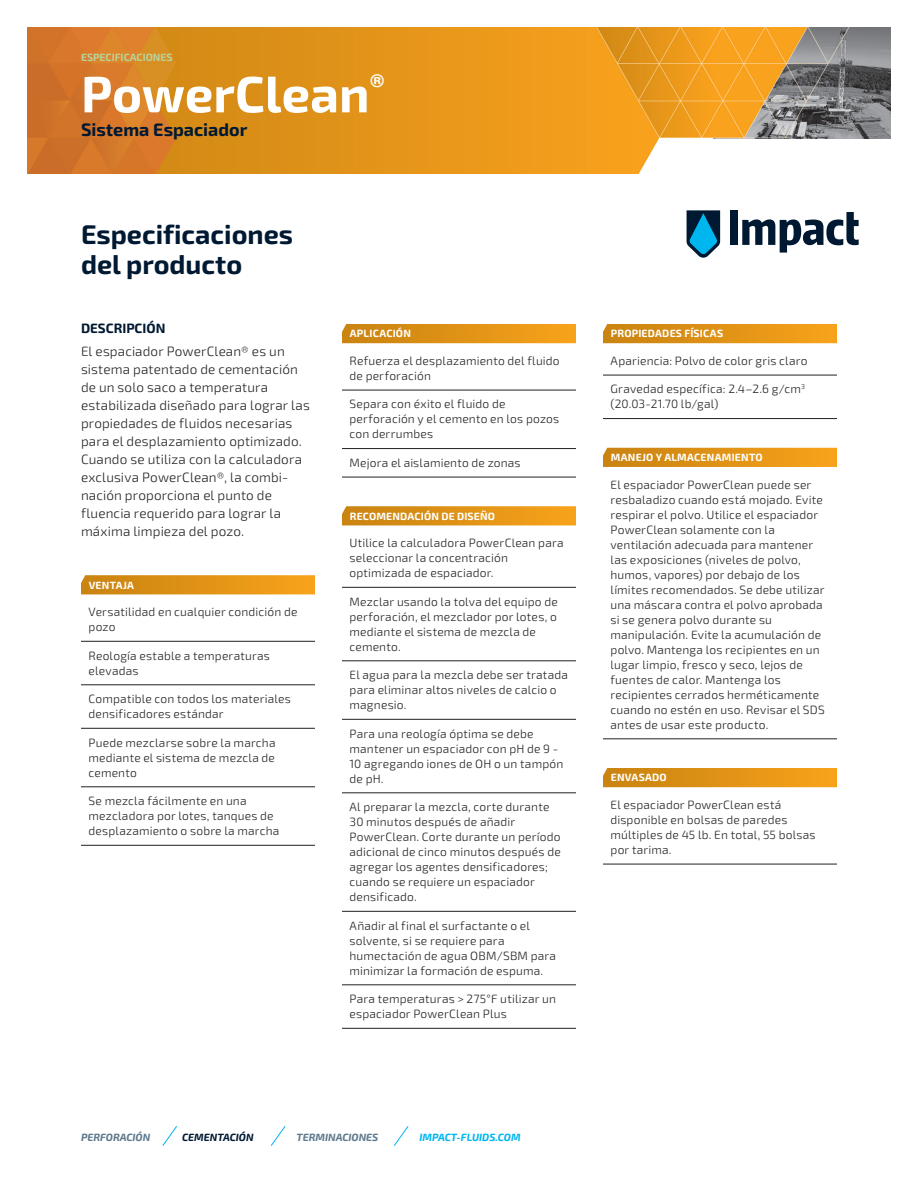
<style>
.page{position:relative;width:918px;height:1188px;background:#fff}
.page>*{position:absolute;margin:0;border:0;box-sizing:border-box;transform-origin:0 0}
.Product_Name{font:700 51px "Exo 2";color:#fff}
.Copy_-_Head{font:700 27px "Exo 2";color:#001932}
.Product_Description{font:700 18px "Exo 2";color:#001932}
.Copy{font:300 13.5px/18px "Exo 2";letter-spacing:.01em;color:#231f20}
.Copy_-_Subhead{font:700 13.5px "Exo 2";color:#001932}
.Copy_-_Underline{font:300 12px/15px "Exo 2";letter-spacing:.015em;color:#231f20}
.Specification_Head{font:700 10.5px "Exo 2";letter-spacing:.02em;color:#fff}
.t1{font:italic 700 10.5px "Exo 2";color:#5e798e}
.t2{font:italic 700 10.5px "Exo 2";color:#00b6ef}
.CH-Spec_Green{font:700 10.5px "Exo 2";color:#b9d197}
.t3{font:italic 700 10.5px "Exo 2";color:#001932}
</style>
<div class="page">
<img style="left:850px;top:27px;width:40px;height:111px">
<img style="left:28px;top:27px;width:822px;height:147px">
<svg style="left:162px;top:1126px;width:15px;height:20px"></svg>
<svg style="left:271px;top:1126px;width:15px;height:20px"></svg>
<svg style="left:394px;top:1126px;width:15px;height:20px"></svg>
<div style="left:730px;top:211px;width:8px;height:34px;background:#001932"></div>
<svg style="left:742px;top:212px;width:117px;height:41px"></svg>
<svg style="left:686px;top:210px;width:34px;height:48px;background:#257597"></svg>
<hr style="left:81px;top:641px;width:234px;height:1px;background:#231f20">
<hr style="left:81px;top:684px;width:234px;height:1px;background:#231f20">
<hr style="left:81px;top:728px;width:234px;height:1px;background:#231f20">
<hr style="left:81px;top:786px;width:234px;height:1px;background:#231f20">
<hr style="left:81px;top:845px;width:234px;height:1px;background:#231f20">
<svg style="left:81px;top:575px;width:234px;height:19px;background:#e09419"></svg>
<hr style="left:342px;top:390px;width:234px;height:1px;background:#231f20">
<hr style="left:342px;top:448px;width:234px;height:1px;background:#231f20">
<hr style="left:342px;top:477px;width:234px;height:1px;background:#231f20">
<hr style="left:342px;top:587px;width:234px;height:1px;background:#231f20">
<hr style="left:342px;top:660px;width:234px;height:1px;background:#231f20">
<hr style="left:342px;top:719px;width:234px;height:1px;background:#231f20">
<hr style="left:342px;top:792px;width:234px;height:1px;background:#231f20">
<hr style="left:342px;top:911px;width:234px;height:1px;background:#231f20">
<hr style="left:342px;top:984px;width:234px;height:1px;background:#231f20">
<hr style="left:342px;top:1028px;width:234px;height:1px;background:#231f20">
<svg style="left:342px;top:324px;width:234px;height:19px;background:#e09316"></svg>
<svg style="left:342px;top:506px;width:234px;height:19px;background:#e09419"></svg>
<hr style="left:603px;top:375px;width:234px;height:1px;background:#231f20">
<hr style="left:603px;top:418px;width:234px;height:1px;background:#231f20">
<hr style="left:603px;top:738px;width:234px;height:1px;background:#231f20">
<hr style="left:603px;top:864px;width:234px;height:1px;background:#231f20">
<svg style="left:603px;top:324px;width:234px;height:19px;background:#e09316"></svg>
<svg style="left:603px;top:448px;width:234px;height:19px;background:#e09317"></svg>
<svg style="left:603px;top:768px;width:234px;height:19px;background:#e09316"></svg>
<p class="CH-Spec_Green" style="left:81px;top:51px;width:93px">ESPECIFICACIONES</p>
<p class="Product_Name" style="left:81px;top:64px;width:306px">PowerClean<sup>®</sup></p>
<p class="Product_Description" style="left:81px;top:119px;width:168px">Sistema Espaciador</p>
<p class="Copy_-_Head" style="left:81px;top:218px;width:214px">Especificaciones</p>
<p class="Copy_-_Head" style="left:81px;top:248px;width:163px">del producto</p>
<p class="Copy_-_Subhead" style="left:81px;top:321px;width:86px">DESCRIPCIÓN</p>
<p class="Copy" style="left:81px;top:343px;width:230px">El espaciador PowerClean® es un sistema patentado de cementación de un solo saco a temperatura estabilizada diseñado para lograr las propiedades de fluidos necesarias para el desplazamiento optimizado.<br>Cuando se utiliza con la calculadora exclusiva PowerClean®, la combi&shy;nación proporciona el punto de fluencia requerido para lograr la máxima limpieza del pozo.</p>
<p class="Specification_Head" style="left:89px;top:579px;width:47px">VENTAJA</p>
<p class="Copy_-_Underline" style="left:89px;top:605px;width:210px">Versatilidad en cualquier condición de pozo</p>
<p class="Copy_-_Underline" style="left:89px;top:648px;width:183px">Reología estable a temperaturas elevadas</p>
<p class="Copy_-_Underline" style="left:89px;top:692px;width:204px">Compatible con todos los materiales densificadores estándar</p>
<p class="Copy_-_Underline" style="left:89px;top:735px;width:189px;text-align:justify">Puede mezclarse sobre la marcha mediante el sistema de mezcla de cemento</p>
<p class="Copy_-_Underline" style="left:89px;top:794px;width:192px">Se mezcla fácilmente en una mezcladora por lotes, tanques de desplazamiento o sobre la marcha</p>
<p class="Specification_Head" style="left:350px;top:327px;width:63px">APLICACIÓN</p>
<p class="Copy_-_Underline" style="left:350px;top:354px;width:212px">Refuerza el desplazamiento del fluido de perforación</p>
<p class="Copy_-_Underline" style="left:350px;top:397px;width:211px">Separa con éxito el fluido de perforación y el cemento en los pozos con derrumbes</p>
<p class="Copy_-_Underline" style="left:350px;top:456px;width:173px">Mejora el aislamiento de zonas</p>
<p class="Specification_Head" style="left:350px;top:510px;width:147px">RECOMENDACIÓN DE DISEÑO</p>
<p class="Copy_-_Underline" style="left:350px;top:536px;width:216px">Utilice la calculadora PowerClean para seleccionar la concentración optimizada de espaciador.</p>
<p class="Copy_-_Underline" style="left:350px;top:594px;width:210px">Mezclar usando la tolva del equipo de perforación, el mezclador por lotes, o mediante el sistema de mezcla de cemento.</p>
<p class="Copy_-_Underline" style="left:350px;top:668px;width:220px">El agua para la mezcla debe ser tratada para eliminar altos niveles de calcio o magnesio.</p>
<p class="Copy_-_Underline" style="left:350px;top:726px;width:215px">Para una reología óptima se debe mantener un espaciador con pH de 9 -<br>10 agregando iones de OH o un tampón de pH.</p>
<p class="Copy_-_Underline" style="left:350px;top:800px;width:213px">Al preparar la mezcla, corte durante<br>30 minutos después de añadir<br>PowerClean. Corte durante un período adicional de cinco minutos después de agregar los agentes densificadores; cuando se requiere un espaciador densificado.</p>
<p class="Copy_-_Underline" style="left:350px;top:918px;width:208px">Añadir al final el surfactante o el solvente, si se requiere para humectación de agua OBM/SBM para minimizar la formación de espuma.</p>
<p class="Copy_-_Underline" style="left:350px;top:992px;width:208px">Para temperaturas &gt; 275°F utilizar un espaciador PowerClean Plus</p>
<p class="Specification_Head" style="left:611px;top:327px;width:114px">PROPIEDADES FÍSICAS</p>
<p class="Copy_-_Underline" style="left:611px;top:354px;width:198px">Apariencia: Polvo de color gris claro</p>
<p class="Copy_-_Underline" style="left:611px;top:382px;width:196px">Gravedad específica: 2.4–2.6 g/cm<sup>3 </sup>(20.03-21.70 lb/gal)</p>
<p class="Specification_Head" style="left:611px;top:451px;width:153px">MANEJO Y ALMACENAMIENTO</p>
<p class="Copy_-_Underline" style="left:611px;top:477px;width:216px">El espaciador PowerClean puede ser resbaladizo cuando está mojado. Evite respirar el polvo. Utilice el espaciador PowerClean solamente con la ventilación adecuada para mantener las exposiciones (niveles de polvo, humos, vapores) por debajo de los límites recomendados. Se debe utilizar una máscara contra el polvo aprobada si se genera polvo durante su manipulación. Evite la acumulación de polvo. Mantenga los recipientes en un lugar limpio, fresco y seco, lejos de fuentes de calor. Mantenga los recipientes cerrados herméticamente cuando no estén en uso. Revisar el SDS antes de usar este producto.</p>
<p class="Specification_Head" style="left:611px;top:771px;width:58px">ENVASADO</p>
<p class="Copy_-_Underline" style="left:611px;top:798px;width:207px">El espaciador PowerClean está disponible en bolsas de paredes múltiples de 45 lb. En total, 55 bolsas por tarima.</p>
<p class="t1" style="left:81px;top:1131px;width:71px">PERFORACIÓN</p>
<p class="t3" style="left:182px;top:1131px;width:73px">CEMENTACIÓN</p>
<p class="t1" style="left:297px;top:1131px;width:83px">TERMINACIONES</p>
<p class="t2" style="left:419px;top:1131px;width:103px">IMPACT-FLUIDS.COM</p>
</div>
